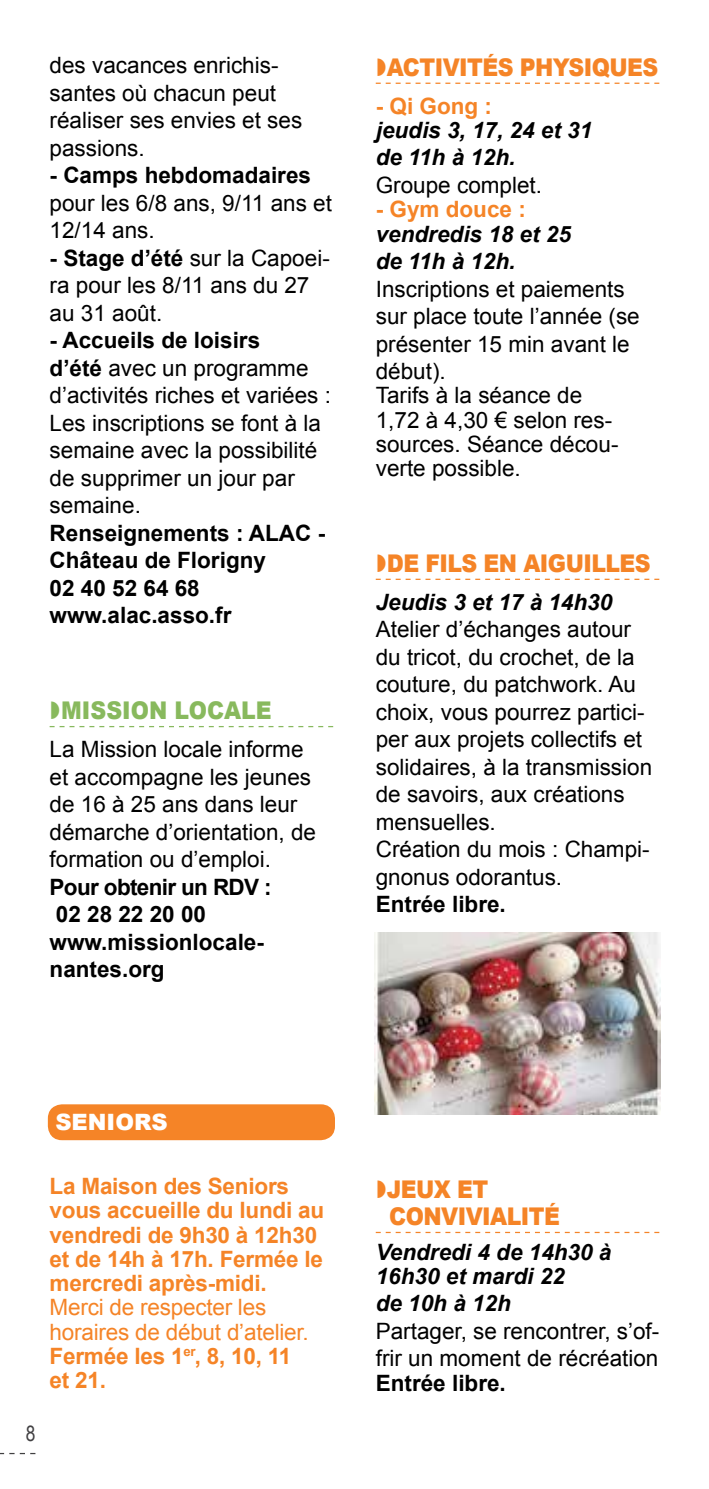
<style>
.page{position:relative;width:709px;height:1489px;background:#fff}
.page>*{position:absolute;margin:0;border:0;box-sizing:border-box;transform-origin:0 0}
.t1{font:900 24.5px/26.2px "Arial";letter-spacing:-.025em;color:#f58427;scale:.9 1}
.t2{font:900 24.5px "Arial";color:#88b95d;scale:.9 1}
.t3{font:22.5px/27.5px "Arial";color:#000}
.t4{font:700 22.5px/27.5px "Arial";color:#000}
.t5{font:700 22.5px/24.2px "Arial";letter-spacing:-.01em;color:#f58427}
.t6{font:italic 700 22.5px/27.5px "Arial";color:#000}
.t7{font:22.5px/24.2px "Arial";letter-spacing:-.01em;color:#f58427}
.t8{font:900 22.5px "Arial";color:#fff}
.t9{font:21.25px "Arial Narrow";color:#414042}
.s1{font-weight:700}
</style>
<div class="page">
<svg style="left:0;top:1452px;width:35px;height:1px"></svg>
<svg style="left:50px;top:726px;width:283px;height:1px"></svg>
<svg style="left:376px;top:83px;width:283px;height:1px"></svg>
<svg style="left:376px;top:578px;width:283px;height:2px"></svg>
<svg style="left:376px;top:1231px;width:283px;height:1px"></svg>
<div style="left:48px;top:1104px;width:287px;height:36px;background:#f58427;border-radius:14px"></div>
<img style="left:375px;top:932px;width:285px;height:182px">
<p class="t3" style="left:50px;top:52px;width:254px">des vacances enrichis&shy;santes où chacun peut réaliser ses envies et ses passions.</p>
<p class="t4" style="left:50px;top:162px;width:263px">- Camps hebdomadaires</p>
<p class="t3" style="left:50px;top:189px;width:284px">pour les 6/8 ans, 9/11 ans et<br>12/14 ans.</p>
<p class="t3" style="left:50px;top:244px;width:282px"><span class="s1">- Stage d’été</span> sur la Capoei&shy;ra pour les 8/11 ans du 27 au 31 août.</p>
<p class="t3" style="left:50px;top:327px;width:283px"><span class="s1">- Accueils de loisirs<br>d’été</span> avec un programme d’activités riches et variées :<br>Les inscriptions se font à la semaine avec la possibilité de supprimer un jour par semaine.</p>
<p class="t4" style="left:50px;top:520px;width:277px">Renseignements : ALAC -<br>Château de Florigny<br>02 40 52 64 68 www.alac.asso.fr</p>
<p class="t2" style="left:61px;top:692px;width:235px">MISSION LOCALE</p>
<p class="t3" style="left:50px;top:735px;width:268px">La Mission locale informe et accompagne les jeunes de 16 à 25 ans dans leur démarche d’orientation, de formation ou d’emploi.</p>
<p class="t4" style="left:50px;top:873px;width:223px">Pour obtenir un RDV :<br>02 28 22 20 00 www.missionlocale&shy;nantes.org</p>
<p class="t1" style="left:387px;top:53px;width:303px">ACTIVITÉS PHYSIQUES</p>
<p class="t5" style="left:376px;top:94px;width:118px">- Qi Gong :</p>
<p class="t6" style="left:376px;top:117px;width:218px">jeudis 3, 17, 24 et 31 de 11h à 12h.</p>
<p class="t3" style="left:376px;top:171px;width:168px">Groupe complet.</p>
<p class="t5" style="left:376px;top:198px;width:152px">- Gym douce :</p>
<p class="t6" style="left:376px;top:220px;width:197px">vendredis 18 et 25 de 11h à 12h.</p>
<p class="t3" style="left:376px;top:275px;width:265px">Inscriptions et paiements sur place toute l’année (se présenter 15 min avant le début).</p>
<p class="t3" style="left:376px;top:383px;width:244px;line-height:24.2px">Tarifs à la séance de<br>1,72 à 4,30 € selon res&shy;sources. Séance décou&shy;verte possible.</p>
<p class="t1" style="left:387px;top:549px;width:295px">DE FILS EN AIGUILLES</p>
<p class="t6" style="left:376px;top:588px;width:238px">Jeudis 3 et 17 à 14h30</p>
<p class="t3" style="left:376px;top:616px;width:278px">Atelier d’échanges autour du tricot, du crochet, de la couture, du patchwork. Au choix, vous pourrez partici&shy;per aux projets collectifs et solidaires, à la transmission de savoirs, aux créations mensuelles.<br>Création du mois : Champi&shy;gnonus odorantus.</p>
<p class="t4" style="left:376px;top:891px;width:132px">Entrée libre.</p>
<p class="t8" style="left:55px;top:1105px;width:114px">SENIORS</p>
<p class="t5" style="left:50px;top:1174px;width:276px">La Maison des Seniors vous accueille du lundi au vendredi de 9h30 à 12h30 et de 14h à 17h. Fermée le mercredi après-midi.</p>
<p class="t7" style="left:50px;top:1295px;width:261px">Merci de respecter les horaires de début d’atelier.<br><span class="s1">Fermée les 1</span><sup>er</sup><span class="s1">, 8, 10, 11 et 21.</span></p>
<p class="t9" style="left:26px;top:1418px;width:11px">8</p>
<p class="t1" style="left:387px;top:1175px;width:194px">JEUX ET<br>CONVIVIALITÉ</p>
<p class="t6" style="left:376px;top:1240px;width:237px;line-height:24.2px">Vendredi 4 de 14h30 à<br>16h30 et mardi 22</p>
<p class="t6" style="left:376px;top:1290px;width:137px">de 10h à 12h</p>
<p class="t3" style="left:376px;top:1317px;width:285px">Partager, se rencontrer, s’of&shy;frir un moment de récréation</p>
<p class="t4" style="left:376px;top:1369px;width:132px">Entrée libre.</p>
</div>
